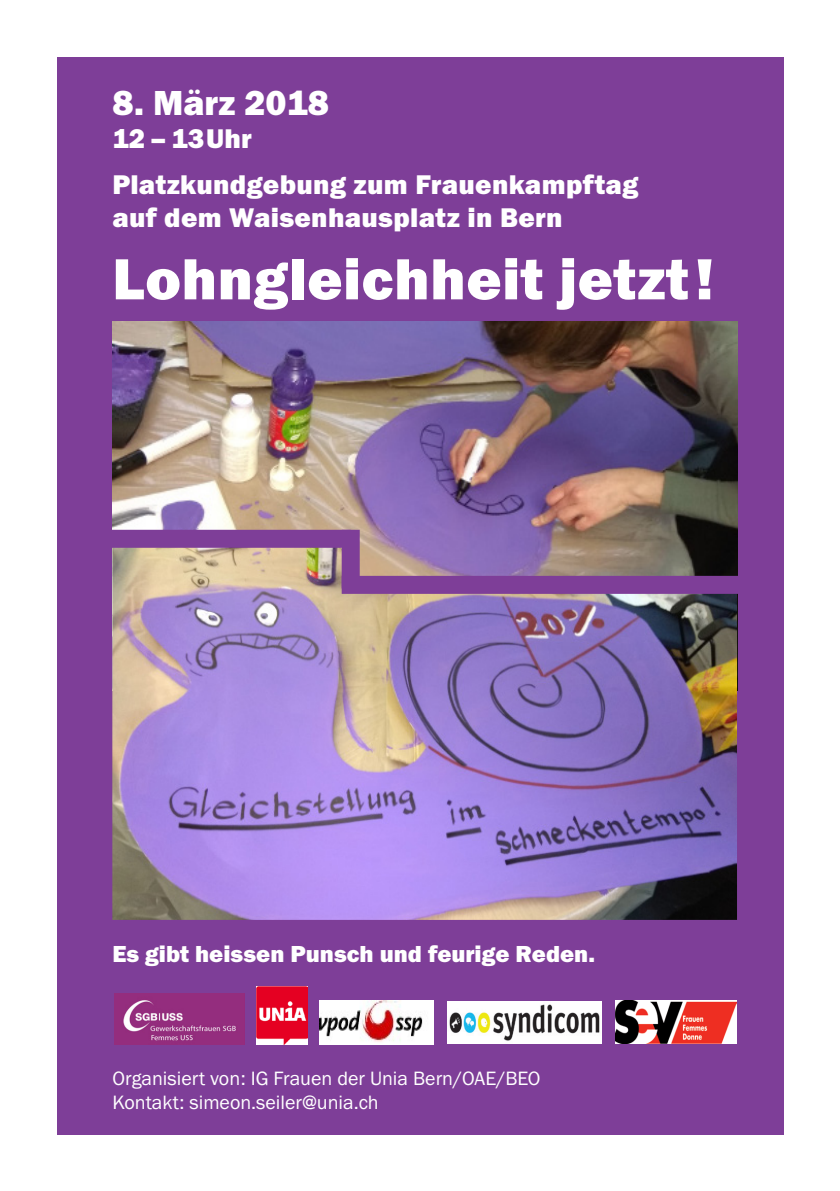
<style>
.page{position:relative;width:840px;height:1191px;background:#fff}
.page>*{position:absolute;margin:0;border:0;box-sizing:border-box;transform-origin:0 0}
.t1{font:60px "Franklin Gothic URW Hea";letter-spacing:.01em;color:#fff}
.t2{font:36px "Franklin Gothic URW Hea";color:#fff}
.t3{font:28px/33.6px "Franklin Gothic URW Hea";letter-spacing:.01em;color:#fff}
.t4{font:24px "Franklin Gothic URW Hea";color:#fff}
.t5{font:20px "Franklin Gothic URW Boo";color:#fff}
</style>
<div class="page">
<div style="left:57px;top:57px;width:726px;height:1077px;background:#7e3e98"></div>
<img style="left:112px;top:322px;width:624px;height:222px">
<img style="left:112px;top:544px;width:624px;height:376px">
<div style="left:109px;top:530px;width:241px;height:18px;background:#7e3e98"></div>
<div style="left:341px;top:530px;width:18px;height:58px;background:#7e3e98"></div>
<div style="left:341px;top:576px;width:426px;height:18px;background:#7e3e98"></div>
<img style="left:114px;top:993px;width:130px;height:51px">
<img style="left:447px;top:1001px;width:154px;height:42px">
<img style="left:615px;top:1000px;width:120px;height:43px">
<img style="left:256px;top:986px;width:51px;height:58px">
<img style="left:319px;top:1000px;width:114px;height:44px">
<p class="t2" style="left:112px;top:79px;width:218px">8. März 2018</p>
<p class="t3" style="left:112px;top:121px;width:141px">12 – 13 Uhr</p>
<p class="t3" style="left:112px;top:167px;width:527px">Platzkundgebung zum Frauenkampftag auf dem Waisenhausplatz in Bern</p>
<p class="t1" style="left:112px;top:240px;width:603px">Lohngleichheit jetzt!</p>
<p class="t4" style="left:112px;top:938px;width:484px">Es gibt heissen Punsch und feurige Reden.</p>
<p class="t5" style="left:112px;top:1066px;width:429px">Organisiert von: IG Frauen der Unia Bern/OAE/BEO</p>
<p class="t5" style="left:112px;top:1090px;width:267px">Kontakt: simeon.seiler@unia.ch</p>
</div>
